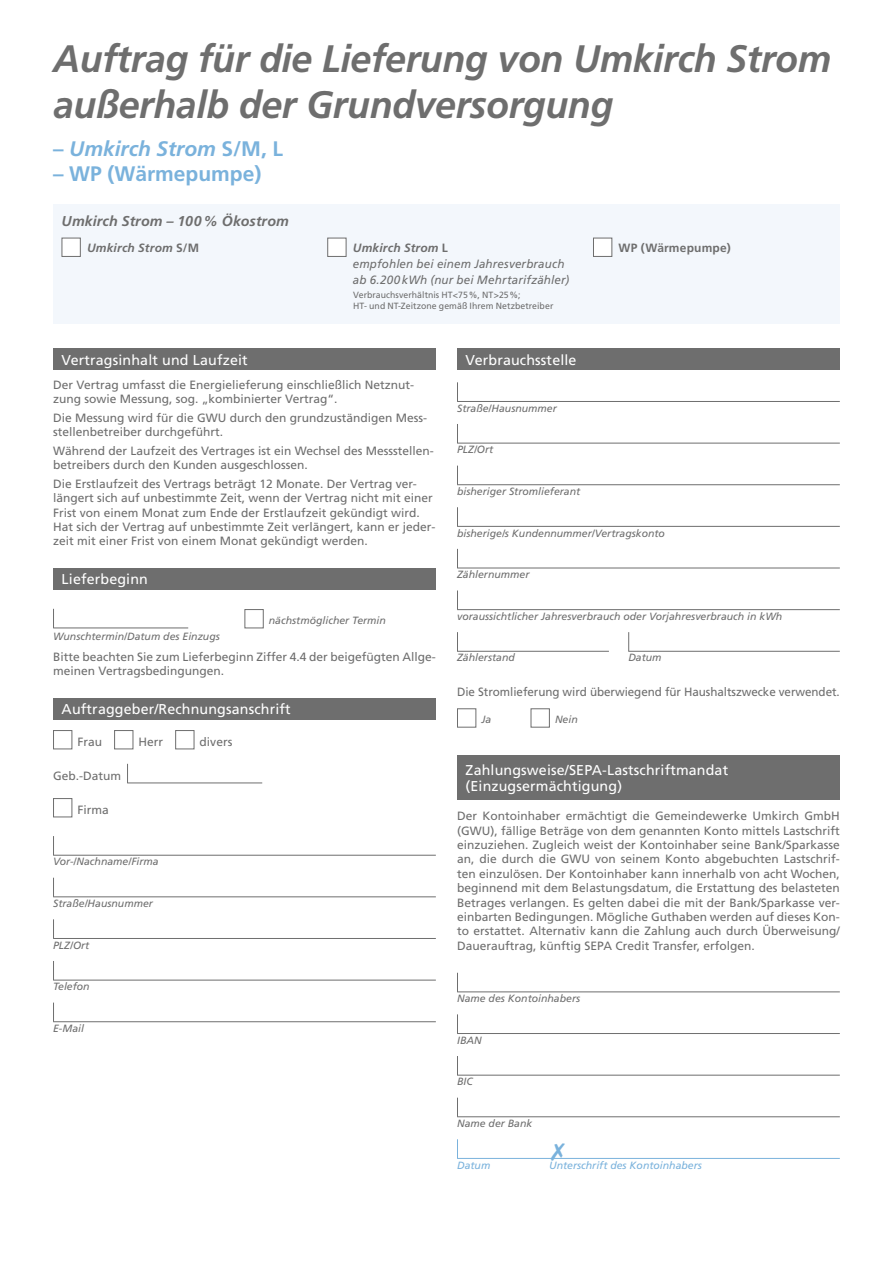
<style>
.page{position:relative;width:893px;height:1263px;background:#fff}
.page>*{position:absolute;margin:0;border:0;box-sizing:border-box;transform-origin:0 0}
.t1{font:italic 700 38.25px/45.9px "Frutiger";letter-spacing:-.01em;color:#6e6e6e}
.t2{font:italic 700 21px "Frutiger";color:#7ab2dc}
.t3{font:700 21px "Frutiger";color:#7ab2dc}
.t4{font:14.25px/16.5px "Frutiger";letter-spacing:.01em;color:#fff}
.t5{font:italic 700 14.25px "Frutiger";letter-spacing:.01em;color:#6e6e6e}
.t6{font:12px/14.4px "Frutiger";color:#6e6e6e}
.t7{font:italic 12px/15.8px "Frutiger";letter-spacing:.015em;color:#6e6e6e}
.t8{font:italic 700 12px "Frutiger";letter-spacing:.015em;color:#6e6e6e}
.t9{font:700 12px "Frutiger";letter-spacing:.015em;color:#6e6e6e}
.t10{font:italic 10.5px "Frutiger";color:#6e6e6e}
.t11{font:italic 10.5px "Frutiger";color:#7ab2dc}
.t12{font:9px/10.8px "Frutiger";letter-spacing:.005em;color:#6e6e6e}
.s1{font-style:normal}
.s2{font-weight:700}
.s3{font-weight:700;font-style:normal}
</style>
<div class="page">
<div style="left:457px;top:349px;width:383px;height:21px;background:#6e6e6e"></div>
<svg style="left:457px;top:382px;width:1px;height:19px"></svg>
<hr style="left:457px;top:401px;width:383px;height:1px;background:#6e6e6e">
<svg style="left:457px;top:424px;width:1px;height:19px"></svg>
<hr style="left:457px;top:443px;width:383px;height:1px;background:#6e6e6e">
<svg style="left:457px;top:466px;width:1px;height:18px"></svg>
<hr style="left:457px;top:484px;width:383px;height:1px;background:#6e6e6e">
<svg style="left:457px;top:507px;width:1px;height:19px"></svg>
<hr style="left:457px;top:526px;width:383px;height:1px;background:#6e6e6e">
<svg style="left:457px;top:549px;width:1px;height:19px"></svg>
<hr style="left:457px;top:568px;width:383px;height:1px;background:#6e6e6e">
<svg style="left:457px;top:590px;width:1px;height:19px"></svg>
<hr style="left:457px;top:609px;width:383px;height:1px;background:#6e6e6e">
<svg style="left:457px;top:632px;width:1px;height:19px"></svg>
<hr style="left:457px;top:651px;width:152px;height:1px;background:#6e6e6e">
<svg style="left:628px;top:632px;width:1px;height:19px"></svg>
<hr style="left:628px;top:651px;width:212px;height:1px;background:#6e6e6e">
<div style="left:457px;top:708px;width:19px;height:19px;border:1px solid #6e6e6e"></div>
<div style="left:531px;top:708px;width:19px;height:19px;border:1px solid #6e6e6e"></div>
<div style="left:457px;top:755px;width:383px;height:44px;background:#6e6e6e"></div>
<svg style="left:457px;top:973px;width:1px;height:18px"></svg>
<hr style="left:457px;top:991px;width:383px;height:1px;background:#6e6e6e">
<svg style="left:457px;top:1014px;width:1px;height:19px"></svg>
<hr style="left:457px;top:1033px;width:383px;height:1px;background:#6e6e6e">
<svg style="left:457px;top:1056px;width:1px;height:19px"></svg>
<hr style="left:457px;top:1075px;width:383px;height:1px;background:#6e6e6e">
<svg style="left:457px;top:1098px;width:1px;height:18px"></svg>
<hr style="left:457px;top:1116px;width:383px;height:1px;background:#6e6e6e">
<svg style="left:457px;top:1139px;width:1px;height:19px"></svg>
<hr style="left:457px;top:1158px;width:383px;height:1px;background:#7ab2dc">
<div style="left:53px;top:349px;width:383px;height:21px;background:#6e6e6e"></div>
<div style="left:53px;top:568px;width:383px;height:21px;background:#6e6e6e"></div>
<svg style="left:53px;top:609px;width:1px;height:18px"></svg>
<hr style="left:53px;top:627px;width:135px;height:1px;background:#6e6e6e">
<div style="left:244px;top:609px;width:20px;height:19px;border:1px solid #6e6e6e"></div>
<div style="left:53px;top:698px;width:383px;height:21px;background:#6e6e6e"></div>
<div style="left:53px;top:730px;width:19px;height:19px;border:1px solid #6e6e6e"></div>
<div style="left:114px;top:730px;width:19px;height:19px;border:1px solid #6e6e6e"></div>
<div style="left:175px;top:730px;width:19px;height:19px;border:1px solid #6e6e6e"></div>
<svg style="left:127px;top:764px;width:1px;height:18px"></svg>
<hr style="left:127px;top:782px;width:135px;height:1px;background:#6e6e6e">
<div style="left:53px;top:798px;width:19px;height:19px;border:1px solid #6e6e6e"></div>
<svg style="left:53px;top:836px;width:1px;height:19px"></svg>
<hr style="left:53px;top:855px;width:383px;height:1px;background:#6e6e6e">
<svg style="left:53px;top:878px;width:1px;height:18px"></svg>
<hr style="left:53px;top:896px;width:383px;height:1px;background:#6e6e6e">
<svg style="left:53px;top:919px;width:1px;height:19px"></svg>
<hr style="left:53px;top:938px;width:383px;height:1px;background:#6e6e6e">
<svg style="left:53px;top:961px;width:1px;height:19px"></svg>
<hr style="left:53px;top:980px;width:383px;height:1px;background:#6e6e6e">
<svg style="left:53px;top:1002px;width:1px;height:19px"></svg>
<hr style="left:53px;top:1021px;width:383px;height:1px;background:#6e6e6e">
<div style="left:53px;top:204px;width:787px;height:119px;background:#f3f7fc"></div>
<div style="left:62px;top:238px;width:19px;height:19px;background:#fff;border:1px solid #6e6e6e"></div>
<div style="left:327px;top:238px;width:19px;height:19px;background:#fff;border:1px solid #6e6e6e"></div>
<div style="left:593px;top:238px;width:19px;height:19px;background:#fff;border:1px solid #6e6e6e"></div>
<h1 class="t1" style="left:53px;top:36px;width:779px">Auftrag für die Lieferung von Umkirch Strom außerhalb der Grundversorgung</h1>
<h2 class="t2" style="left:53px;top:136px;width:231px"><span class="s1">–</span> Umkirch Strom <span class="s1">S/M, L</span></h2>
<h2 class="t3" style="left:53px;top:162px;width:210px">– WP (Wärmepumpe)</h2>
<p class="t5" style="left:62px;top:213px;width:229px">Umkirch Strom – 100% Ökostrom</p>
<p class="t8" style="left:87px;top:241px;width:114px">Umkirch Strom <span class="s1">S/M</span></p>
<p class="t7" style="left:353px;top:240px;width:218px"><span class="s2">Umkirch Strom</span> <span class="s3">L<br></span>empfohlen bei einem Jahresverbrauch ab 6.200kWh (nur bei Mehrtarifzähler)</p>
<p class="t9" style="left:619px;top:241px;width:114px">WP (Wärmepumpe)</p>
<p class="t12" style="left:353px;top:290px;width:202px">Verbrauchsverhältnis HT&lt;75%, NT&gt;25%;<br>HT- und NT-Zeitzone gemäß Ihrem Netzbetreiber</p>
<p class="t4" style="left:62px;top:352px;width:188px">Vertragsinhalt und Laufzeit</p>
<p class="t6" style="left:53px;top:377px;width:362px">Der Vertrag umfasst die Energielieferung einschließlich Netznut&shy;zung sowie Messung, sog. „kombinierter Vertrag“.</p>
<p class="t6" style="left:53px;top:410px;width:376px">Die Messung wird für die GWU durch den grundzuständigen Mess&shy;stellenbetreiber durchgeführt.</p>
<p class="t6" style="left:53px;top:443px;width:382px">Während der Laufzeit des Vertrages ist ein Wechsel des Messstellen&shy;betreibers durch den Kunden ausgeschlossen.</p>
<p class="t6" style="left:53px;top:476px;width:384px">Die Erstlaufzeit des Vertrags beträgt 12 Monate. Der Vertrag ver&shy;längert sich auf unbestimmte Zeit, wenn der Vertrag nicht mit einer Frist von einem Monat zum Ende der Erstlaufzeit gekündigt wird.<br>Hat sich der Vertrag auf unbestimmte Zeit verlängert, kann er jeder&shy;zeit mit einer Frist von einem Monat gekündigt werden.</p>
<p class="t4" style="left:62px;top:571px;width:88px">Lieferbeginn</p>
<p class="t10" style="left:269px;top:614px;width:119px">nächstmöglicher Termin</p>
<p class="t10" style="left:53px;top:630px;width:168px">Wunschtermin/Datum des Einzugs</p>
<p class="t6" style="left:53px;top:649px;width:384px">Bitte beachten Sie zum Lieferbeginn Ziffer 4.4 der beigefügten Allge&shy;meinen Vertragsbedingungen.</p>
<p class="t4" style="left:62px;top:701px;width:231px">Auftraggeber/Rechnungsanschrift</p>
<p class="t6" style="left:78px;top:735px;width:26px">Frau</p>
<p class="t6" style="left:139px;top:735px;width:26px">Herr</p>
<p class="t6" style="left:200px;top:735px;width:34px">divers</p>
<p class="t6" style="left:53px;top:769px;width:70px">Geb.-Datum</p>
<p class="t6" style="left:78px;top:803px;width:33px">Firma</p>
<p class="t10" style="left:53px;top:855px;width:107px">Vor-/Nachname/Firma</p>
<p class="t10" style="left:53px;top:897px;width:101px">Straße/Hausnummer</p>
<p class="t10" style="left:53px;top:939px;width:38px">PLZ/Ort</p>
<p class="t10" style="left:53px;top:980px;width:38px">Telefon</p>
<p class="t10" style="left:53px;top:1022px;width:32px">E-Mail</p>
<p class="t4" style="left:466px;top:352px;width:112px">Verbrauchsstelle</p>
<p class="t10" style="left:457px;top:402px;width:101px">Straße/Hausnummer</p>
<p class="t10" style="left:457px;top:443px;width:38px">PLZ/Ort</p>
<p class="t10" style="left:457px;top:485px;width:125px">bisheriger Stromlieferant</p>
<p class="t10" style="left:457px;top:527px;width:209px">bisherige/s Kundennummer/Vertragskonto</p>
<p class="t10" style="left:457px;top:568px;width:74px">Zählernummer</p>
<p class="t10" style="left:457px;top:610px;width:327px">voraussichtlicher Jahresverbrauch oder Vorjahresverbrauch in kWh</p>
<p class="t10" style="left:457px;top:652px;width:59px">Zählerstand</p>
<p class="t10" style="left:628px;top:652px;width:35px">Datum</p>
<p class="t6" style="left:457px;top:684px;width:384px">Die Stromlieferung wird überwiegend für Haushaltszwecke verwendet.</p>
<p class="t10" style="left:481px;top:713px;width:11px">Ja</p>
<p class="t10" style="left:555px;top:713px;width:24px">Nein</p>
<p class="t4" style="left:466px;top:761px;width:264px">Zahlungsweise/SEPA-Lastschriftmandat (Einzugsermächtigung)</p>
<p class="t6" style="left:457px;top:809px;width:384px;text-align:justify">Der Kontoinhaber ermächtigt die Gemeindewerke Umkirch GmbH (GWU), fällige Beträge von dem genannten Konto mittels Lastschrift einzuziehen. Zugleich weist der Kontoinhaber seine Bank/Sparkasse an, die durch die GWU von seinem Konto abgebuchten Lastschrif&shy;ten einzulösen. Der Kontoinhaber kann innerhalb von acht Wochen, beginnend mit dem Belastungsdatum, die Erstattung des belasteten Betrages verlangen. Es gelten dabei die mit der Bank/Sparkasse ver&shy;einbarten Bedingungen. Mögliche Guthaben werden auf dieses Kon&shy;to erstattet. Alternativ kann die Zahlung auch durch Überweisung/ Dauerauftrag, künftig SEPA Credit Transfer, erfolgen.</p>
<p class="t10" style="left:457px;top:992px;width:125px">Name des Kontoinhabers</p>
<p class="t10" style="left:457px;top:1034px;width:26px">IBAN</p>
<p class="t10" style="left:457px;top:1075px;width:17px">BIC</p>
<p class="t10" style="left:457px;top:1117px;width:77px">Name der Bank</p>
<p class="t11" style="left:457px;top:1159px;width:35px">Datum</p>
<p class="t11" style="left:549px;top:1159px;width:154px">Unterschrift des Kontoinhabers</p>
</div>
